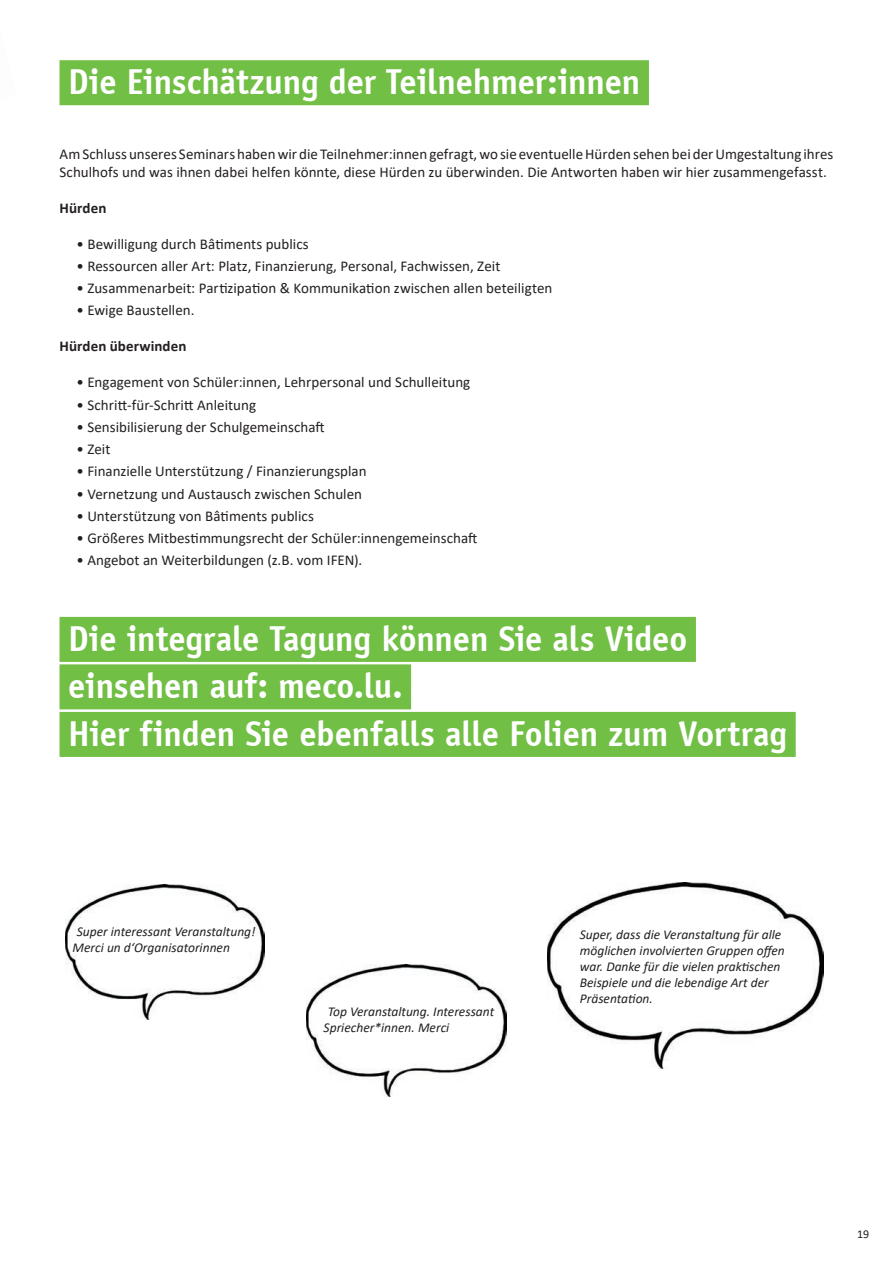
<style>
.page{position:relative;width:893px;height:1263px;background:#fff}
.page>*{position:absolute;margin:0;border:0;box-sizing:border-box;transform-origin:0 0}
.t1{font:700 36px/47.5px "Officina Sans";letter-spacing:-.005em;color:#fff;scale:.96 1}
.t2{font:15px/18px "Calibri";color:#231f20}
.t3{font:700 15px "Calibri";letter-spacing:.005em;color:#231f20}
.t4{font:italic 13.5px/16.2px "Calibri";color:#231f20}
.t5{font:12px "Calibri";color:#231f20}
</style>
<div class="page">
<div style="left:60px;top:60px;width:589px;height:45px;background:#71bf44"></div>
<img style="left:548px;top:882px;width:275px;height:186px">
<img style="left:306px;top:965px;width:201px;height:131px">
<img style="left:65px;top:884px;width:200px;height:135px">
<div style="left:60px;top:617px;width:636px;height:45px;background:#71bf44"></div>
<div style="left:60px;top:664px;width:351px;height:45px;background:#71bf44"></div>
<div style="left:60px;top:712px;width:736px;height:45px;background:#71bf44"></div>
<h1 class="t1" style="left:68px;top:58px;width:598px">Die Einschätzung der Teilnehmer:innen</h1>
<p class="t2" style="left:60px;top:144px;width:775px">Am Schluss unseres Seminars haben wir die Teilnehmer:innen gefragt, wo sie eventuelle Hürden sehen bei der Umgestaltung ihres<br>Schulhofs und was ihnen dabei helfen könnte, diese Hürden zu überwinden. Die Antworten haben wir hier zusammengefasst.</p>
<p class="t3" style="left:60px;top:197px;width:48px">Hürden</p>
<p class="t2" style="left:77px;top:234px;width:234px">• Bewilligung durch Bâtiments publics</p>
<p class="t2" style="left:77px;top:257px;width:425px">• Ressourcen aller Art: Platz, Finanzierung, Personal, Fachwissen, Zeit</p>
<p class="t2" style="left:77px;top:279px;width:477px">• Zusammenarbeit: Partizipation &amp; Kommunikation zwischen allen beteiligten</p>
<p class="t2" style="left:77px;top:301px;width:120px">• Ewige Baustellen.</p>
<p class="t3" style="left:60px;top:336px;width:128px">Hürden überwinden</p>
<p class="t2" style="left:77px;top:373px;width:395px">• Engagement von Schüler:innen, Lehrpersonal und Schulleitung</p>
<p class="t2" style="left:77px;top:395px;width:181px">• Schritt-für-Schritt Anleitung</p>
<p class="t2" style="left:77px;top:418px;width:250px">• Sensibilisierung der Schulgemeinschaft</p>
<p class="t2" style="left:77px;top:440px;width:35px">• Zeit</p>
<p class="t2" style="left:77px;top:462px;width:292px">• Finanzielle Unterstützung / Finanzierungsplan</p>
<p class="t2" style="left:77px;top:484px;width:287px">• Vernetzung und Austausch zwischen Schulen</p>
<p class="t2" style="left:77px;top:506px;width:239px">• Unterstützung von Bâtiments publics</p>
<p class="t2" style="left:77px;top:529px;width:402px">• Größeres Mitbestimmungsrecht der Schüler:innengemeinschaft</p>
<p class="t2" style="left:77px;top:551px;width:287px">• Angebot an Weiterbildungen (z.B. vom IFEN).</p>
<h1 class="t1" style="left:68px;top:614px;width:751px">Die integrale Tagung können Sie als Video einsehen auf: meco.lu.<br>Hier finden Sie ebenfalls alle Folien zum Vortrag</h1>
<p class="t4" style="left:73px;top:923px;width:184px;text-indent:4px">Super interessant Veranstaltung!<br>Merci un d‘Organisatorinnen</p>
<p class="t4" style="left:324px;top:1002px;width:172px;text-indent:4px">Top Veranstaltung. Interessant<br>Spriecher*innen. Merci</p>
<p class="t4" style="left:580px;top:925px;width:206px">Super, dass die Veranstaltung für alle möglichen involvierten Gruppen offen war. Danke für die vielen praktischen Beispiele und die lebendige Art der Präsentation.</p>
<p class="t5" style="left:857px;top:1225px;width:14px">19</p>
</div>
